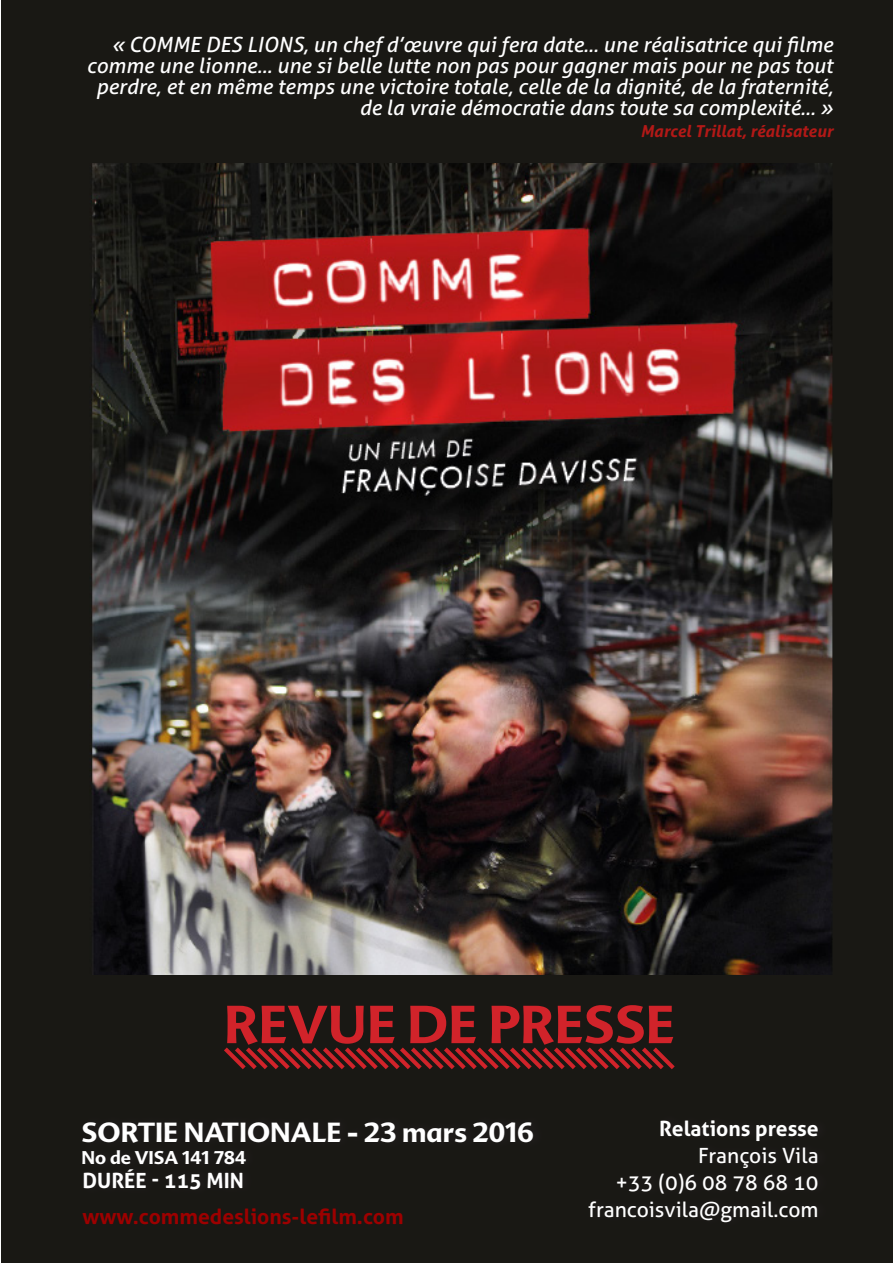
<style>
.page{position:relative;width:893px;height:1263px;background:#fff}
.page>*{position:absolute;margin:0;border:0;box-sizing:border-box;transform-origin:0 0}
.titre_advert_rouge_s{font:700 52.2px "Advert";color:#d1232a}
.t1{font:700 27px "Advert";color:#fff}
.personne_citée{font:italic 21px/21px "Aller";color:#fff;text-align:right}
.t2{font:21px "Aller";color:#fff}
.t3{font:700 21px "Aller";color:#9d0000}
.t4{font:700 21px "Aller";color:#fff}
.t5{font:700 18px "Advert";color:#fff}
.personne_citée-2{font:italic 700 16.5px "Aller";color:#b21917}
</style>
<div class="page">
<div style="left:1px;top:0;width:892px;height:1263px;background:#191814"></div>
<img style="left:91px;top:164px;width:742px;height:810px">
<svg style="left:224px;top:1047px;width:451px;height:23px"></svg>
<p class="personne_citée" style="left:87px;top:34px;width:748px">« COMME DES LIONS, un chef d’œuvre qui fera date... une réalisatrice qui filme comme une lionne... une si belle lutte non pas pour gagner mais pour ne pas tout perdre, et en même temps une victoire totale, celle de la dignité, de la fraternité, de la vraie démocratie dans toute sa complexité... »</p>
<p class="personne_citée-2" style="left:640px;top:121px;width:194px">Marcel Trillat, réalisateur</p>
<p class="titre_advert_rouge_s" style="left:224px;top:992px;width:452px">REVUE DE PRESSE</p>
<p class="t1" style="left:82px;top:1116px;width:454px">SORTIE NATIONALE - 23 mars 2016</p>
<p class="t5" style="left:82px;top:1146px;width:166px">No de VISA 141 784</p>
<p class="t4" style="left:82px;top:1168px;width:163px">DURÉE - 115 MIN</p>
<p class="t4" style="left:659px;top:1115px;width:161px">Relations presse</p>
<p class="t2" style="left:698px;top:1143px;width:122px">François Vila</p>
<p class="t2" style="left:615px;top:1170px;width:205px">+33 (0)6 08 78 68 10</p>
<p class="t3" style="left:82px;top:1204px;width:323px">www.commedeslions-lefilm.com</p>
<p class="t2" style="left:588px;top:1197px;width:232px">francoisvila@gmail.com</p>
</div>
